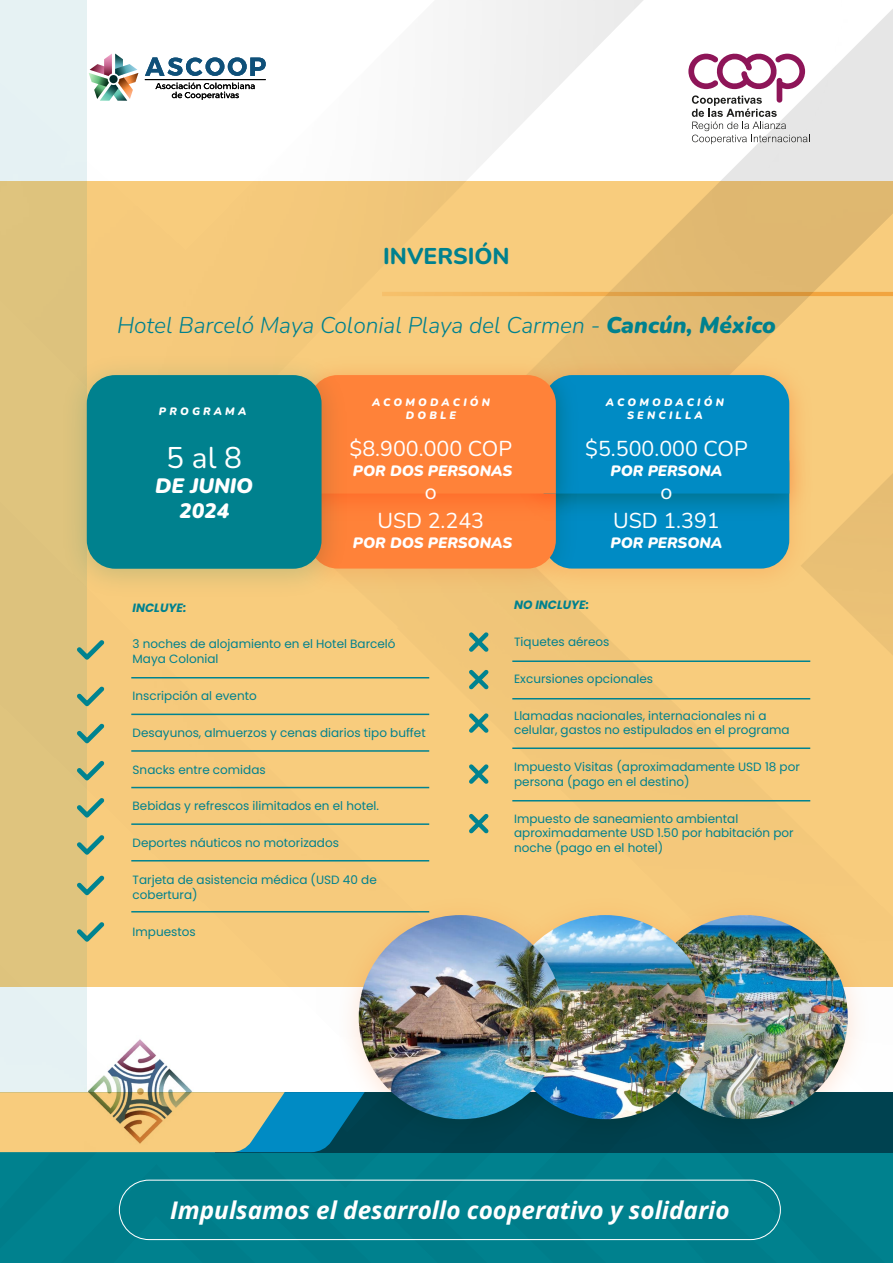
<style>
.page{position:relative;width:893px;height:1263px;background:#fff}
.page>*{position:absolute;margin:0;border:0;box-sizing:border-box;transform-origin:0 0}
.t1{font:29.85px "Nunito";color:#fff}
.t2{font:italic 700 24.3px "Open Sans";color:#fff}
.t3{font:italic 300 22.8px "Nunito";color:#00818e}
.t4{font:800 22.8px "Nunito";color:#00818e}
.t5{font:21.45px "Nunito";color:#fff}
.t6{font:italic 900 20.85px/25px "Nunito";color:#fff;text-align:center}
.t7{font:italic 900 15px "Nunito";color:#fff}
.t8{font:12px/14.4px "Poppins";color:#00818e}
.t9{font:italic 700 12px "Poppins";color:#00818e}
.t10{font:italic 900 10.8px/12.9px "Nunito";letter-spacing:.3em;color:#fff;text-align:center}
.s1{font-weight:900}
</style>
<div class="page">
<img style="left:86px;top:0;width:807px;height:1035px">
<div style="left:432px;top:1159px;width:461px;height:104px;background:#00818e"></div>
<div style="left:432px;top:1159px;width:201px;height:75px;background:#00818e"></div>
<div style="left:0;top:1152px;width:432px;height:111px;background:#00818e"></div>
<hr style="left:145px;top:79px;width:121px;height:1px;background:#000">
<svg style="left:145px;top:57px;width:121px;height:19px"></svg>
<svg style="left:155px;top:83px;width:100px;height:17px"></svg>
<svg style="left:89px;top:54px;width:49px;height:47px"></svg>
<div style="left:119px;top:1179px;width:662px;height:61px;border:1px solid #fff;border-radius:30px"></div>
<div style="left:0;top:181px;width:893px;height:806px;background:#f8cc7d"></div>
<svg style="left:0;top:0;width:86px;height:1154px;background:#e0d0a0"></svg>
<img style="left:586px;top:528px;width:234px;height:56px">
<div style="left:544px;top:435px;width:245px;height:134px;background:#008bc4;border-radius:28px"></div>
<img style="left:357px;top:528px;width:229px;height:59px">
<div style="left:309px;top:435px;width:247px;height:134px;background:#ff8239;border-radius:28px"></div>
<img style="left:586px;top:348px;width:215px;height:180px">
<img style="left:357px;top:348px;width:229px;height:180px">
<svg style="left:357px;top:375px;width:432px;height:119px"></svg>
<img style="left:51px;top:344px;width:306px;height:266px">
<div style="left:87px;top:375px;width:235px;height:194px;background:#00818e;border-radius:28px"></div>
<hr style="left:131px;top:677px;width:298px;height:1px;background:#008390">
<hr style="left:512px;top:660px;width:298px;height:2px;background:#008390">
<hr style="left:512px;top:698px;width:298px;height:1px;background:#008390">
<hr style="left:512px;top:747px;width:298px;height:2px;background:#008390">
<hr style="left:512px;top:800px;width:298px;height:1px;background:#008390">
<hr style="left:131px;top:714px;width:298px;height:1px;background:#008390">
<hr style="left:131px;top:750px;width:298px;height:2px;background:#008390">
<hr style="left:131px;top:787px;width:298px;height:1px;background:#008390">
<hr style="left:131px;top:823px;width:298px;height:2px;background:#008390">
<hr style="left:131px;top:860px;width:298px;height:1px;background:#008390">
<hr style="left:131px;top:911px;width:298px;height:1px;background:#008390">
<svg style="left:77px;top:640px;width:27px;height:20px"></svg>
<svg style="left:77px;top:686px;width:27px;height:20px"></svg>
<svg style="left:77px;top:724px;width:27px;height:20px"></svg>
<svg style="left:77px;top:761px;width:27px;height:20px"></svg>
<svg style="left:77px;top:798px;width:27px;height:20px"></svg>
<svg style="left:77px;top:835px;width:27px;height:20px"></svg>
<svg style="left:77px;top:875px;width:27px;height:20px"></svg>
<svg style="left:77px;top:922px;width:27px;height:20px"></svg>
<svg style="left:469px;top:632px;width:20px;height:20px"></svg>
<svg style="left:469px;top:669px;width:20px;height:21px"></svg>
<svg style="left:469px;top:713px;width:20px;height:20px"></svg>
<svg style="left:469px;top:764px;width:20px;height:20px"></svg>
<svg style="left:469px;top:813px;width:20px;height:21px"></svg>
<svg style="left:0;top:1092px;width:317px;height:60px;background:#babb8e"></svg>
<img style="left:84px;top:1035px;width:110px;height:115px">
<img style="left:738px;top:915px;width:155px;height:244px">
<img style="left:644px;top:915px;width:204px;height:204px;border-radius:102px">
<img style="left:317px;top:912px;width:432px;height:246px">
<img style="left:327px;top:911px;width:411px;height:248px">
<img style="left:359px;top:915px;width:204px;height:204px;border-radius:102px">
<svg style="left:688px;top:52px;width:122px;height:92px"></svg>
<h3 class="t4" style="left:383px;top:240px;width:128px">INVERSIÓN</h3>
<h3 class="t3" style="left:117px;top:309px;width:660px">Hotel Barceló Maya Colonial Playa del Carmen - <span class="s1">Cancún, México</span></h3>
<p class="t10" style="left:159px;top:405px;width:89px">PROGRAMA</p>
<h1 class="t1" style="left:166px;top:437px;width:77px">5 al 8</h1>
<h3 class="t6" style="left:155px;top:472px;width:99px">DE JUNIO<br>2024</h3>
<p class="t10" style="left:372px;top:396px;width:119px">ACOMODACIÓN<br>DOBLE</p>
<h3 class="t5" style="left:349px;top:434px;width:164px">$8.900.000 COP</h3>
<p class="t10" style="left:606px;top:396px;width:119px">ACOMODACIÓN<br>SENCILLA</p>
<h3 class="t5" style="left:585px;top:434px;width:164px">$5.500.000 COP</h3>
<p class="t7" style="left:353px;top:460px;width:161px">POR DOS PERSONAS</p>
<p class="t7" style="left:611px;top:460px;width:113px">POR PERSONA</p>
<h3 class="t5" style="left:377px;top:506px;width:108px">USD 2.243</h3>
<h3 class="t5" style="left:613px;top:506px;width:108px">USD 1.391</h3>
<p class="t7" style="left:353px;top:532px;width:161px">POR DOS PERSONAS</p>
<p class="t7" style="left:611px;top:532px;width:113px">POR PERSONA</p>
<h3 class="t5" style="left:425px;top:477px;width:13px">o</h3>
<h3 class="t5" style="left:660px;top:477px;width:13px">o</h3>
<p class="t9" style="left:133px;top:600px;width:55px">INCLUYE:</p>
<p class="t8" style="left:133px;top:637px;width:264px">3 noches de alojamiento en el Hotel Barceló<br>Maya Colonial</p>
<p class="t8" style="left:133px;top:688px;width:126px">Inscripción al evento</p>
<p class="t8" style="left:133px;top:725px;width:295px">Desayunos, almuerzos y cenas diarios tipo buffet</p>
<p class="t8" style="left:133px;top:762px;width:135px">Snacks entre comidas</p>
<p class="t8" style="left:133px;top:799px;width:248px">Bebidas y refrescos ilimitados en el hotel.</p>
<p class="t8" style="left:133px;top:836px;width:208px">Deportes náuticos no motorizados</p>
<p class="t8" style="left:133px;top:873px;width:246px">Tarjeta de asistencia médica (USD 40 de cobertura)</p>
<p class="t8" style="left:133px;top:924px;width:65px">Impuestos</p>
<p class="t9" style="left:514px;top:598px;width:77px">NO INCLUYE:</p>
<p class="t8" style="left:514px;top:635px;width:97px">Tiquetes aéreos</p>
<p class="t8" style="left:514px;top:672px;width:140px">Excursiones opcionales</p>
<p class="t8" style="left:514px;top:709px;width:277px">Llamadas nacionales, internacionales ni a celular, gastos no estipulados en el programa</p>
<p class="t8" style="left:514px;top:760px;width:287px">Impuesto Visitas (aproximadamente USD 18 por persona (pago en el destino)</p>
<p class="t8" style="left:514px;top:811px;width:281px">Impuesto de saneamiento ambiental aproximadamente USD 1.50 por habitación por noche (pago en el hotel)</p>
<h2 class="t2" style="left:170px;top:1194px;width:561px">Impulsamos el desarrollo cooperativo y solidario</h2>
</div>
